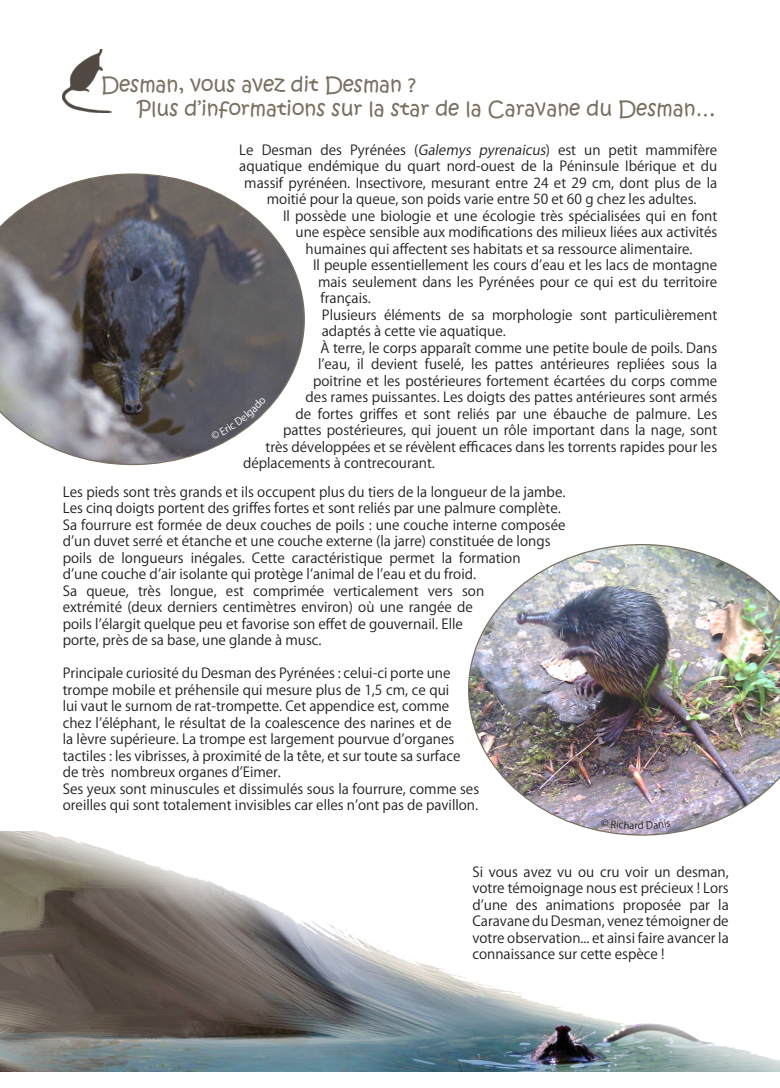
<style>
.page{position:relative;width:780px;height:1088px;background:#fff}
.page>*{position:absolute;margin:0;border:0;box-sizing:border-box;transform-origin:0 0}
.t1{font:20px "Kristen ITC";color:#797061}
.t2{font:13.75px/16.5px "Koz Go Pr 6 N";color:#231f20}
.t3{font:10px "Koz Go Pr 6 N";color:#231f20}
.s1{font-style:italic}
</style>
<div class="page">
<img style="left:0;top:831px;width:780px;height:240px">
<img style="left:63px;top:50px;width:48px;height:62px">
<svg style="left:0;top:173px;width:305px;height:292px"></svg>
<img style="left:468px;top:544px;width:312px;height:292px">
<svg style="left:211px;top:397px;width:55px;height:43px"></svg>
<svg style="left:601px;top:819px;width:69px;height:10px"></svg>
<p class="t1" style="left:101px;top:72px;width:316px">Desman, vous avez dit Desman ?</p>
<p class="t1" style="left:137px;top:96px;width:580px">Plus d’informations sur la star de la Caravane du Desman…</p>
<p class="t2" style="left:239px;top:142px;width:479px;text-align:center">Le Desman des Pyrénées (<span class="s1">Galemys pyrenaicus</span>) est un petit mammifère aquatique endémique du quart nord-ouest de la Péninsule Ibérique et du massif pyrénéen. Insectivore, mesurant entre 24 et 29 cm, dont plus de la moitié pour la queue, son poids varie entre 50 et 60 g chez les adultes.</p>
<p class="t2" style="left:283px;top:208px;width:435px">Il possède une biologie et une écologie très spécialisées qui en font</p>
<p class="t2" style="left:295px;top:224px;width:423px">une espèce sensible aux modifications des milieux liées aux activités</p>
<p class="t2" style="left:305px;top:241px;width:388px">humaines qui affectent ses habitats et sa ressource alimentaire.</p>
<p class="t2" style="left:318px;top:257px;width:400px;text-align:justify;text-indent:-5px">Il peuple essentiellement les cours d’eau et les lacs de montagne mais seulement dans les Pyrénées pour ce qui est du territoire français.</p>
<p class="t2" style="left:322px;top:307px;width:397px">Plusieurs éléments de sa morphologie sont particulièrement adaptés à cette vie aquatique.</p>
<p class="t2" style="left:320px;top:340px;width:398px">À terre, le corps apparaît comme une petite boule de poils. Dans</p>
<p class="t2" style="left:318px;top:356px;width:400px">l’eau, il devient fuselé, les pattes antérieures repliées sous la</p>
<p class="t2" style="left:313px;top:373px;width:405px">poitrine et les postérieures fortement écartées du corps comme</p>
<p class="t2" style="left:305px;top:389px;width:413px">des rames puissantes. Les doigts des pattes antérieures sont armés</p>
<p class="t2" style="left:295px;top:406px;width:423px">de fortes griffes et sont reliés par une ébauche de palmure. Les</p>
<p class="t2" style="left:283px;top:422px;width:435px">pattes postérieures, qui jouent un rôle important dans la nage, sont</p>
<p class="t2" style="left:265px;top:439px;width:453px">très développées et se révèlent efficaces dans les torrents rapides pour les</p>
<p class="t2" style="left:243px;top:455px;width:193px">déplacements à contrecourant.</p>
<p class="t2" style="left:63px;top:483px;width:504px">Les pieds sont très grands et ils occupent plus du tiers de la longueur de la jambe.<br>Les cinq doigts portent des griffes fortes et sont reliés par une palmure complète.</p>
<p class="t2" style="left:63px;top:516px;width:504px">Sa fourrure est formée de deux couches de poils : une couche interne composée d’un duvet serré et étanche et une couche externe (la jarre) constituée de longs poils de longueurs inégales. Cette caractéristique permet la formation<br>d’une couche d’air isolante qui protège l’animal de l’eau et du froid.</p>
<p class="t2" style="left:63px;top:582px;width:423px">Sa queue, très longue, est comprimée verticalement vers son extrémité (deux derniers centimètres environ) où une rangée de poils l’élargit quelque peu et favorise son effet de gouvernail. Elle porte, près de sa base, une glande à musc.</p>
<p class="t2" style="left:63px;top:665px;width:399px">Principale curiosité du Desman des Pyrénées : celui-ci porte une trompe mobile et préhensile qui mesure plus de 1,5 cm, ce qui lui vaut le surnom de rat-trompette. Cet appendice est, comme chez l’éléphant, le résultat de la coalescence des narines et de la lèvre supérieure. La trompe est largement pourvue d’organes tactiles : les vibrisses, à proximité de la tête, et sur toute sa surface de très nombreux organes d’Eimer.</p>
<p class="t2" style="left:63px;top:780px;width:418px">Ses yeux sont minuscules et dissimulés sous la fourrure, comme ses oreilles qui sont totalement invisibles car elles n’ont pas de pavillon.</p>
<p class="t3" style="left:634px;top:820px;width:5px">r</p>
<p class="t2" style="left:472px;top:863px;width:258px;text-align:justify">Si vous avez vu ou cru voir un desman, votre témoignage nous est précieux ! Lors d’une des animations proposée par la Caravane du Desman, venez témoigner de votre observation... et ainsi faire avancer la connaissance sur cette espèce !</p>
</div>
